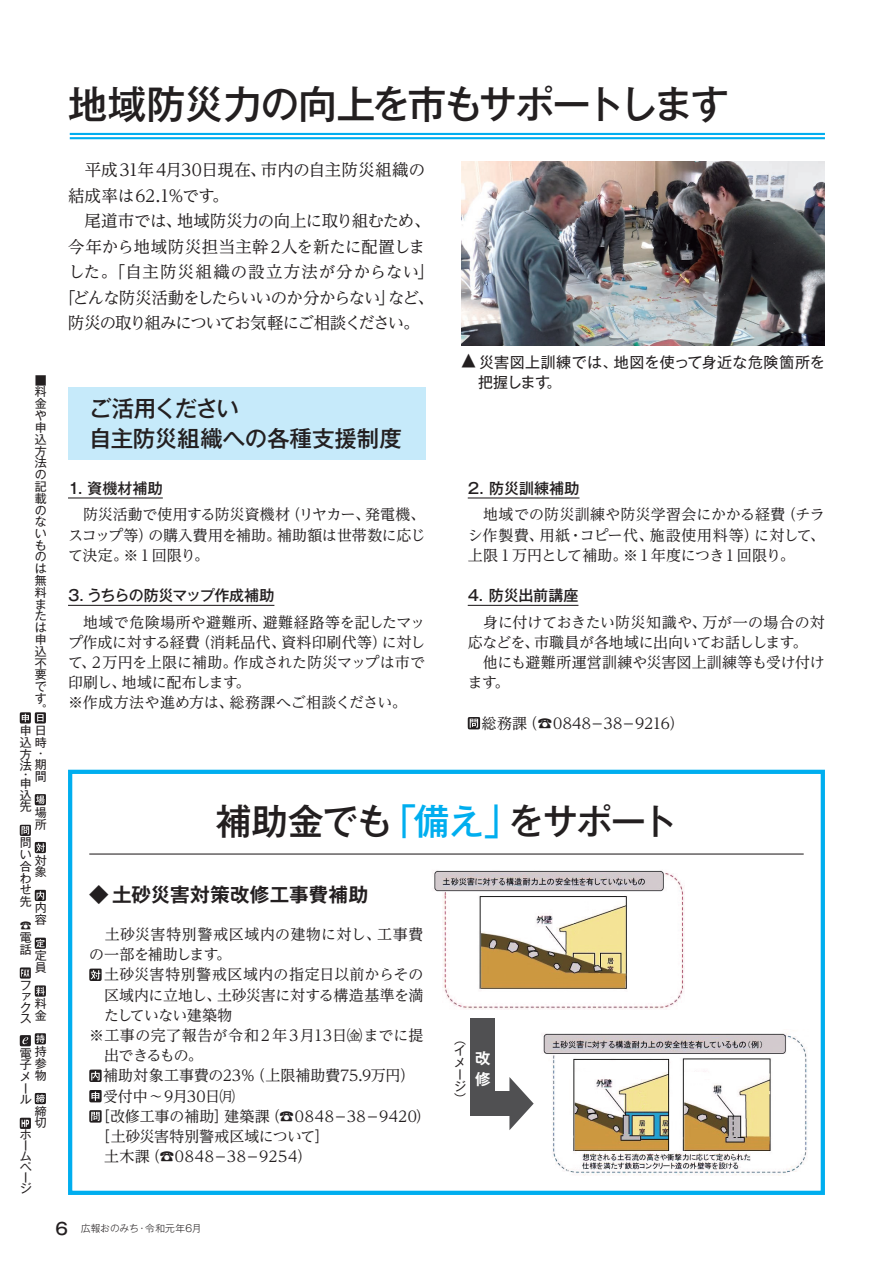
<style>
.page{position:relative;width:893px;height:1263px;background:#fff}
.page>*{position:absolute;margin:0;border:0;box-sizing:border-box;transform-origin:0 0}
.t1{font:500 39px "Gothic MB101 Pro";letter-spacing:-.055em;color:#231f20}
.t2{font:500 36px "Gothic MB101 Pro";letter-spacing:-.045em;color:#231f20}
.t3{font:500 22.5px/29.7px "Gothic MB101 Pro";letter-spacing:-.005em;color:#231f20}
.t4{font:700 19.5px "Gothic MB101 Pro De";letter-spacing:.01em;color:#231f20}
.t5{font:16.5px "UD Reimin Pro";letter-spacing:-.015em;color:#231f20}
.t6{font:16.5px "UD Reimin Pro";letter-spacing:-.07em;color:#231f20}
.t7{font:16.5px "UD Reimin Pro";letter-spacing:-.035em;color:#231f20}
.t8{font:16.5px "UD Reimin Pro";letter-spacing:-.085em;color:#231f20}
.t9{font:16.5px "UD Reimin Pro";letter-spacing:.01em;color:#231f20}
.t10{font:16.5px "UD Reimin Pro";letter-spacing:.055em;color:#231f20}
.t11{font:700 15.3px/20.5px "Gothic MB101 Pro De";color:#fff}
.t12{font:15px/20.2px "UD Reimin Pro";color:#231f20;text-align:justify}
.t13{font:15px/20.2px "UD Reimin Pro";letter-spacing:.02em;color:#231f20}
.t14{font:15px "UD Reimin Pro";letter-spacing:-.02em;color:#231f20}
.t15{font:15px/20.2px "Gothic MB101 Pro";letter-spacing:.02em;color:#231f20}
.t16{font:500 15px "Gothic MB101 Pro";letter-spacing:-.01em;color:#231f20}
.t17{font:15px "UD Reimin Pro";letter-spacing:.03em;color:#231f20}
.t18{font:15px "UD Reimin Pro";letter-spacing:.04em;color:#231f20}
.t19{font:500 15px "Gothic MB101 Pro";letter-spacing:-.05em;color:#231f20}
.t20{font:15px "UD Reimin Pro";letter-spacing:-.05em;color:#231f20}
.t21{font:12px/11.7px "Gothic MB101 Pro";color:#231f20}
.t22{font:300 9.75px "Gothic MB101 Pro";letter-spacing:.01em;color:#231f20}
.s1{font-size:22.5px}
.s2{color:#00aeef}
.s3{font-weight:500;font-size:16.5px}
</style>
<div class="page">
<img style="left:433px;top:870px;width:252px;height:140px">
<img style="left:543px;top:1033px;width:264px;height:142px">
<svg style="left:509px;top:1077px;width:25px;height:53px"></svg>
<div style="left:471px;top:1091px;width:44px;height:25px;background:#505052"></div>
<div style="left:471px;top:1018px;width:24px;height:98px;background:#505052"></div>
<hr style="left:89px;top:853px;width:715px;height:1px;background:#231f20">
<img style="left:461px;top:162px;width:364px;height:184px">
<div style="left:68px;top:770px;width:757px;height:425px;border:4px solid #00aeef"></div>
<div style="left:68px;top:387px;width:357px;height:72px;background:#c6eafa"></div>
<hr style="left:68px;top:497px;width:95px;height:1px;background:#231f20">
<hr style="left:68px;top:605px;width:206px;height:1px;background:#231f20">
<hr style="left:468px;top:497px;width:111px;height:1px;background:#231f20">
<hr style="left:468px;top:605px;width:110px;height:1px;background:#231f20">
<svg style="left:468px;top:717px;width:12px;height:12px"></svg>
<hr style="left:70px;top:133px;width:755px;height:2px;background:#00aeef">
<hr style="left:70px;top:137px;width:755px;height:2px;background:#00aeef">
<svg style="left:89px;top:968px;width:13px;height:13px"></svg>
<svg style="left:89px;top:1069px;width:13px;height:13px"></svg>
<svg style="left:89px;top:1090px;width:13px;height:12px"></svg>
<svg style="left:89px;top:1110px;width:13px;height:12px"></svg>
<svg style="left:35px;top:794px;width:11px;height:11px"></svg>
<svg style="left:35px;top:842px;width:11px;height:11px"></svg>
<svg style="left:35px;top:890px;width:11px;height:11px"></svg>
<svg style="left:35px;top:938px;width:11px;height:11px"></svg>
<svg style="left:35px;top:985px;width:11px;height:12px"></svg>
<svg style="left:35px;top:1093px;width:11px;height:11px"></svg>
<svg style="left:20px;top:712px;width:26px;height:11px"></svg>
<svg style="left:20px;top:825px;width:11px;height:11px"></svg>
<svg style="left:20px;top:967px;width:11px;height:11px"></svg>
<svg style="left:20px;top:1033px;width:26px;height:13px"></svg>
<svg style="left:20px;top:1118px;width:11px;height:11px"></svg>
<p class="t21" style="left:35px;top:373px;width:13px;text-align:justify">■料金や申込方法の記載のないものは無料または申込不要です。</p>
<p class="t21" style="left:20px;top:723px;width:27px">申日</p>
<p class="t21" style="left:20px;top:734px;width:28px">込時</p>
<p class="t21" style="left:20px;top:746px;width:23px">方・</p>
<p class="t21" style="left:35px;top:757px;width:13px">期</p>
<p class="t21" style="left:35px;top:769px;width:12px">間</p>
<p class="t21" style="left:35px;top:804px;width:13px">場所</p>
<p class="t21" style="left:35px;top:852px;width:13px">対象</p>
<p class="t21" style="left:35px;top:900px;width:13px">内容</p>
<p class="t21" style="left:35px;top:948px;width:13px">定員</p>
<p class="t21" style="left:35px;top:996px;width:13px">料金</p>
<p class="t21" style="left:35px;top:1044px;width:13px;text-align:justify">持参物</p>
<p class="t21" style="left:35px;top:1103px;width:13px">締切</p>
<p class="t21" style="left:20px;top:760px;width:13px;line-height:8.7px">法・申</p>
<p class="t21" style="left:20px;top:787px;width:13px">込先</p>
<p class="t21" style="left:20px;top:835px;width:13px;text-align:justify">問い合わせ先</p>
<p class="t21" style="left:20px;top:917px;width:13px;line-height:12.1px;text-align:justify">☎電話</p>
<p class="t21" style="left:20px;top:978px;width:13px;line-height:10.9px;text-align:justify">ファクス</p>
<p class="t21" style="left:20px;top:1045px;width:13px">電子メール</p>
<p class="t21" style="left:20px;top:1128px;width:13px;line-height:10.8px">ホームページ</p>
<h1 class="t1" style="left:68px;top:72px;width:663px">地域防災力の向上を市もサポートします</h1>
<p class="t5" style="left:68px;top:156px;width:359px">　平成31年4月30日現在、市内の自主防災組織の</p>
<p class="t5" style="left:68px;top:182px;width:162px">結成率は62.1％です。</p>
<p class="t7" style="left:68px;top:207px;width:364px">　尾道市では、地域防災力の向上に取り組むため、</p>
<p class="t9" style="left:68px;top:233px;width:359px">今年から地域防災担当主幹2人を新たに配置しま</p>
<p class="t10" style="left:68px;top:258px;width:367px">した。「自主防災組織の設立方法が分からない」</p>
<p class="t6" style="left:59px;top:284px;width:376px">「どんな防災活動をしたらいいのか分からない」など、</p>
<p class="t8" style="left:68px;top:309px;width:353px">防災の取り組みについてお気軽にご相談ください。</p>
<h3 class="t3" style="left:89px;top:391px;width:314px">ご活用ください<br>自主防災組織への各種支援制度</h3>
<p class="t16" style="left:68px;top:476px;width:96px">1．資機材補助</p>
<p class="t12" style="left:68px;top:504px;width:359px">　防災活動で使用する防災資機材（リヤカー、発電機、スコップ等）の購入費用を補助。補助額は世帯数に応じて決定。※1回限り。</p>
<p class="t19" style="left:68px;top:583px;width:208px">3．うちらの防災マップ作成補助</p>
<p class="t12" style="left:68px;top:611px;width:359px;text-align:left">　地域で危険場所や避難所、避難経路等を記したマップ作成に対する経費（消耗品代、資料印刷代等）に対して、2万円を上限に補助。作成された防災マップは市で印刷し、地域に配布します。<br>※作成方法や進め方は、総務課へご相談ください。</p>
<p class="t15" style="left:478px;top:350px;width:348px;text-indent:-17px"><span class="s1">▲</span> 災害図上訓練では、地図を使って身近な危険箇所を把握します。</p>
<p class="t16" style="left:468px;top:476px;width:113px">2．防災訓練補助</p>
<p class="t12" style="left:468px;top:504px;width:359px">　地域での防災訓練や防災学習会にかかる経費（チラシ作製費、用紙・コピー代、施設使用料等）に対して、上限 1万円として補助。※1年度につき1回限り。</p>
<p class="t16" style="left:468px;top:583px;width:112px">4．防災出前講座</p>
<p class="t12" style="left:468px;top:611px;width:359px;text-align:left">　身に付けておきたい防災知識や、万が一の場合の対応などを、市職員が各地域に出向いてお話しします。　他にも避難所運営訓練や災害図上訓練等も受け付けます。</p>
<p class="t12" style="left:482px;top:712px;width:204px">総務課（☎0848-38-9216）</p>
<h2 class="t2" style="left:216px;top:792px;width:463px">補助金でも<span class="s2">「備え」</span>をサポート</h2>
<h3 class="t4" style="left:89px;top:878px;width:280px">◆ 土砂災害対策改修工事費補助</h3>
<p class="t13" style="left:89px;top:924px;width:336px">　土砂災害特別警戒区域内の建物に対し、工事費の一部を補助します。</p>
<p class="t13" style="left:104px;top:964px;width:321px">土砂災害特別警戒区域内の指定日以前からその</p>
<p class="t14" style="left:104px;top:983px;width:321px">区域内に立地し、土砂災害に対する構造基準を満</p>
<p class="t20" style="left:104px;top:1003px;width:130px">たしていない建築物</p>
<p class="t17" style="left:89px;top:1023px;width:336px">※工事の完了報告が令和2年3月13日㈮までに提</p>
<p class="t12" style="left:104px;top:1045px;width:100px">出できるもの。</p>
<p class="t12" style="left:103px;top:1065px;width:313px">補助対象工事費の23％（上限補助費75.9万円）</p>
<p class="t14" style="left:103px;top:1084px;width:133px">受付中〜9月30日㈪</p>
<p class="t12" style="left:96px;top:1105px;width:336px">［改修工事の補助］建築課（☎0848-38-9420）</p>
<p class="t12" style="left:96px;top:1126px;width:235px">［土砂災害特別警戒区域について］</p>
<p class="t18" style="left:104px;top:1144px;width:209px">土木課（☎0848-38-9254）</p>
<p class="t21" style="left:454px;top:1031px;width:13px">（イメージ）</p>
<p class="t11" style="left:475px;top:1046px;width:17px">改修</p>
<p class="t22" style="left:56px;top:1220px;width:148px"><span class="s3">6</span> 広報おのみち・令和元年6月</p>
</div>
